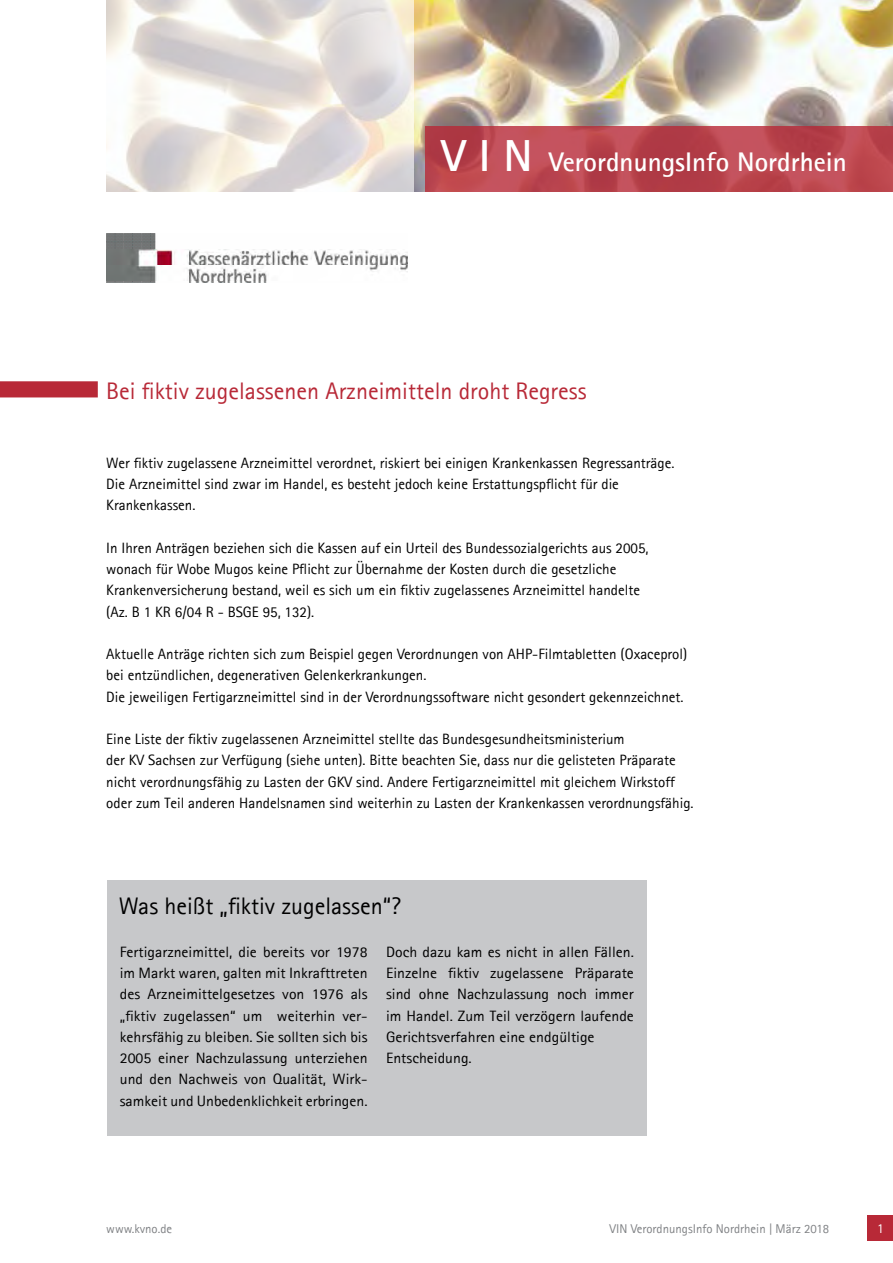
<style>
.page{position:relative;width:893px;height:1263px;background:#fff}
.page>*{position:absolute;margin:0;border:0;box-sizing:border-box;transform-origin:0 0}
.t1{font:700 27px "Rotis Sans Serif";color:#fff}
.t2{font:24px "Rotis Sans Serif";color:#b82937}
.t3{font:24px "Rotis Sans Serif";color:#000}
.t4{font:15px/21.3px "Rotis Sans Serif";color:#000}
.t5{font:15px/21.3px "Rotis Sans Serif";color:#000;text-align:justify;scale:1.05 1}
.t6{font:13.5px "Rotis Sans Serif";color:#fff}
.t7{font:12.75px "Rotis Sans Serif";color:#808285}
.s1{font-size:45px}
</style>
<div class="page">
<div style="left:107px;top:880px;width:540px;height:256px;background:#c7c8ca"></div>
<div style="left:868px;top:1215px;width:25px;height:26px;background:#b82937"></div>
<img style="left:106px;top:234px;width:301px;height:49px">
<img style="left:414px;top:0;width:479px;height:191px">
<img style="left:106px;top:0;width:308px;height:192px">
<svg style="left:425px;top:127px;width:468px;height:65px;background:#ba4650"></svg>
<div style="left:1px;top:382px;width:96px;height:15px;background:#b82937"></div>
<div style="left:0;top:381px;width:98px;height:16px;border:2px solid #b82937"></div>
<h1 class="t1" style="left:441px;top:145px;width:407px"><span class="s1">V I N</span> VerordnungsInfo Nordrhein</h1>
<h2 class="t2" style="left:106px;top:377px;width:482px">Bei fiktiv zugelassenen Arzneimitteln droht Regress</h2>
<p class="t4" style="left:106px;top:452px;width:570px">Wer fiktiv zugelassene Arzneimittel verordnet, riskiert bei einigen Krankenkassen Regressanträge.<br>Die Arzneimittel sind zwar im Handel, es besteht jedoch keine Erstattungspflicht für die<br>Krankenkassen.</p>
<p class="t4" style="left:106px;top:537px;width:544px">In Ihren Anträgen beziehen sich die Kassen auf ein Urteil des Bundessozialgerichts aus 2005, wonach für Wobe Mugos keine Pflicht zur Übernahme der Kosten durch die gesetzliche Krankenversicherung bestand, weil es sich um ein fiktiv zugelassenes Arzneimittel handelte (Az. B 1 KR 6/04 R - BSGE 95, 132).</p>
<p class="t4" style="left:106px;top:643px;width:582px">Aktuelle Anträge richten sich zum Beispiel gegen Verordnungen von AHP-Filmtabletten (Oxaceprol) bei entzündlichen, degenerativen Gelenkerkrankungen.<br>Die jeweiligen Fertigarzneimittel sind in der Verordnungssoftware nicht gesondert gekennzeichnet.</p>
<p class="t4" style="left:106px;top:728px;width:589px">Eine Liste der fiktiv zugelassenen Arzneimittel stellte das Bundesgesundheitsministerium<br>der KV Sachsen zur Verfügung (siehe unten). Bitte beachten Sie, dass nur die gelisteten Präparate nicht verordnungsfähig zu Lasten der GKV sind. Andere Fertigarzneimittel mit gleichem Wirkstoff oder zum Teil anderen Handelsnamen sind weiterhin zu Lasten der Krankenkassen verordnungsfähig.</p>
<h2 class="t3" style="left:119px;top:892px;width:284px">Was heißt „fiktiv zugelassen“?</h2>
<p class="t5" style="left:120px;top:941px;width:237px">Fertigarzneimittel, die bereits vor 1978 im Markt waren, galten mit Inkrafttreten des Arzneimittelgesetzes von 1976 als „fiktiv zugelassen“ um weiterhin ver&shy;kehrsfähig zu bleiben. Sie sollten sich bis 2005 einer Nachzulassung unterziehen und den Nachweis von Qualität, Wirk&shy;samkeit und Unbedenklichkeit erbringen.</p>
<p class="t5" style="left:386px;top:941px;width:237px;text-align:left">Doch dazu kam es nicht in allen Fällen.<br>Einzelne fiktiv zugelassene Präparate sind ohne Nachzulassung noch immer im Handel. Zum Teil verzögern laufende Gerichtsverfahren eine endgültige Entscheidung.</p>
<p class="t7" style="left:106px;top:1221px;width:67px">www.kvno.de</p>
<p class="t7" style="left:609px;top:1221px;width:221px">VIN VerordnungsInfo Nordrhein | März 2018</p>
<p class="t6" style="left:877px;top:1221px;width:8px">1</p>
</div>
